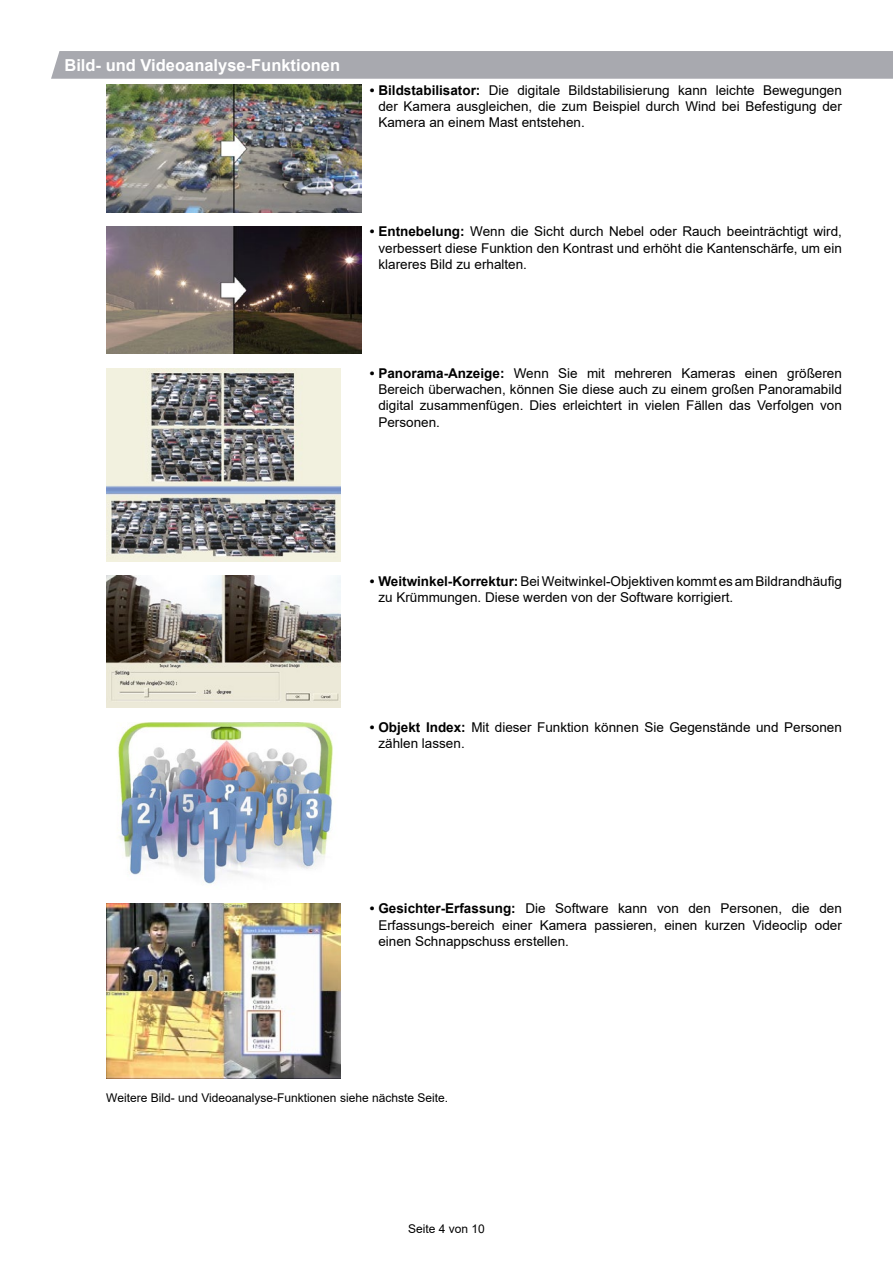
<style>
.page{position:relative;width:893px;height:1263px;background:#fff}
.page>*{position:absolute;margin:0;border:0;box-sizing:border-box;transform-origin:0 0}
.t1{font:700 16.5px "Arial";color:#fff}
.t2{font:13.5px/16.2px "Arial";color:#000;text-align:justify}
.t3{font:12px "Arial";color:#000}
.s1{font-weight:700}
</style>
<div class="page">
<div style="left:51px;top:51px;width:842px;height:28px;background:#a8a9af"></div>
<img style="left:106px;top:85px;width:255px;height:127px">
<img style="left:106px;top:226px;width:255px;height:128px">
<img style="left:106px;top:368px;width:234px;height:193px">
<img style="left:106px;top:576px;width:234px;height:132px">
<img style="left:117px;top:722px;width:216px;height:162px">
<img style="left:106px;top:904px;width:234px;height:175px">
<p class="t1" style="left:64px;top:54px;width:277px">Bild- und Videoanalyse-Funktionen</p>
<p class="t2" style="left:378px;top:82px;width:465px;text-indent:-9px"><span class="s1">• Bildstabilisator:</span> Die digitale Bildstabilisierung kann leichte Bewegungen der Kamera ausgleichen, die zum Beispiel durch Wind bei Befestigung der Kamera an einem Mast entstehen.</p>
<p class="t2" style="left:378px;top:223px;width:465px;text-indent:-9px"><span class="s1">• Entnebelung:</span> Wenn die Sicht durch Nebel oder Rauch beeinträchtigt wird, verbessert diese Funktion den Kontrast und erhöht die Kantenschärfe, um ein klareres Bild zu erhalten.</p>
<p class="t2" style="left:378px;top:365px;width:465px;text-indent:-9px"><span class="s1">• Panorama-Anzeige:</span> Wenn Sie mit mehreren Kameras einen größeren Bereich überwachen, können Sie diese auch zu einem großen Panoramabild digital zusammenfügen. Dies erleichtert in vielen Fällen das Verfolgen von Personen.</p>
<p class="t2" style="left:378px;top:573px;width:465px;text-indent:-9px"><span class="s1">• Weitwinkel-Korrektur:</span> Bei Weitwinkel-Objektiven kommt es am Bildrandhäufig zu Krümmungen. Diese werden von der Software korrigiert.</p>
<p class="t2" style="left:378px;top:719px;width:465px;text-indent:-9px"><span class="s1">• Objekt Index:</span> Mit dieser Funktion können Sie Gegenstände und Personen zählen lassen.</p>
<p class="t2" style="left:378px;top:900px;width:465px;text-indent:-9px"><span class="s1">• Gesichter-Erfassung:</span> Die Software kann von den Personen, die den Erfassungs-bereich einer Kamera passieren, einen kurzen Videoclip oder einen Schnappschuss erstellen.</p>
<p class="t3" style="left:106px;top:1089px;width:343px">Weitere Bild- und Videoanalyse-Funktionen siehe nächste Seite.</p>
<p class="t3" style="left:408px;top:1220px;width:78px">Seite 4 von 10</p>
</div>
